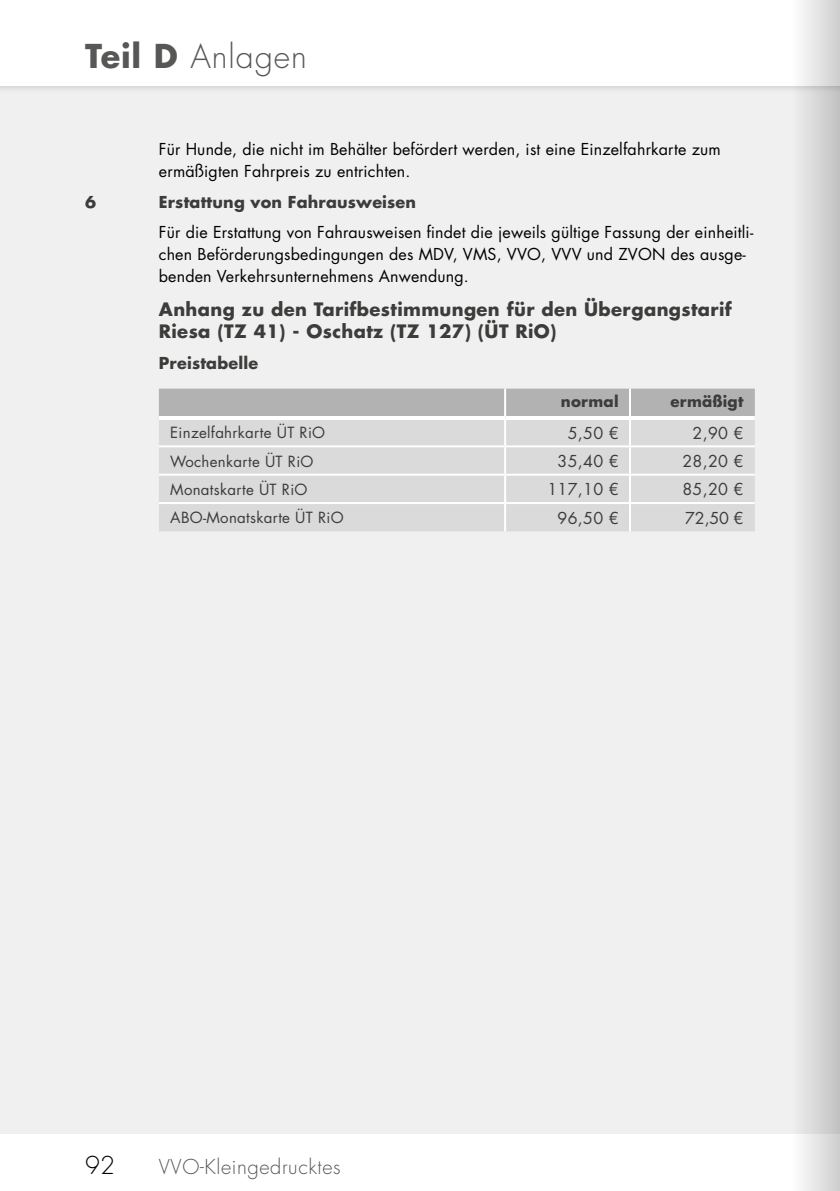
<style>
.page{position:relative;width:840px;height:1191px;background:#fff}
.page>*{position:absolute;margin:0;border:0;box-sizing:border-box;transform-origin:0 0}
.t1{font:300 32px "Futura Std";letter-spacing:.03em;color:#575756}
.t2{font:300 24px "Futura Std";color:#000}
.t3{font:300 20px "Futura Std";letter-spacing:.03em;color:#575756}
.t4{font:700 18px/22px "Futura Std";letter-spacing:.02em;color:#3c3c3b}
.t5{font:16px/22px "Futura Std";letter-spacing:.01em;color:#000}
.t6{font:16px "Futura Std";letter-spacing:.02em;color:#3c3c3b}
.t7{font:700 16px "Futura Std";letter-spacing:.01em;color:#3c3c3b}
.t8{font:15px "Futura Std";letter-spacing:.02em;color:#3c3c3b}
.t9{font:700 15px "Futura Std";letter-spacing:.02em;color:#3c3c3b}
.s1{font-weight:700}
</style>
<div class="page">
<div style="left:0;top:85px;width:839px;height:1049px;background:#f0f0f0"></div>
<div style="left:0;top:0;width:839px;height:94px;background:#000;opacity:.25"></div>
<div style="left:0;top:0;width:839px;height:85px;background:#fff"></div>
<div style="left:159px;top:388px;width:595px;height:28px;background:#b3b2b2"></div>
<div style="left:159px;top:420px;width:595px;height:111px;background:#dadada"></div>
<hr style="left:504px;top:388px;width:2px;height:28px;background:#fff">
<hr style="left:628px;top:388px;width:2px;height:28px;background:#fff">
<hr style="left:504px;top:420px;width:2px;height:25px;background:#fff">
<hr style="left:159px;top:445px;width:346px;height:2px;background:#fff">
<hr style="left:505px;top:445px;width:124px;height:2px;background:#fff">
<hr style="left:504px;top:447px;width:2px;height:27px;background:#fff">
<hr style="left:629px;top:445px;width:125px;height:2px;background:#fff">
<hr style="left:159px;top:474px;width:346px;height:2px;background:#fff">
<hr style="left:505px;top:474px;width:124px;height:2px;background:#fff">
<hr style="left:504px;top:476px;width:2px;height:26px;background:#fff">
<hr style="left:629px;top:474px;width:125px;height:2px;background:#fff">
<hr style="left:159px;top:502px;width:346px;height:2px;background:#fff">
<hr style="left:505px;top:502px;width:124px;height:2px;background:#fff">
<hr style="left:504px;top:504px;width:2px;height:27px;background:#fff">
<hr style="left:629px;top:502px;width:125px;height:2px;background:#fff">
<hr style="left:628px;top:420px;width:2px;height:25px;background:#fff">
<hr style="left:628px;top:447px;width:2px;height:27px;background:#fff">
<hr style="left:628px;top:476px;width:2px;height:26px;background:#fff">
<hr style="left:628px;top:504px;width:2px;height:27px;background:#fff">
<hr style="left:159px;top:416px;width:346px;height:4px;background:#fff">
<hr style="left:505px;top:416px;width:124px;height:4px;background:#fff">
<hr style="left:629px;top:416px;width:125px;height:4px;background:#fff">
<svg style="left:765px;top:0;width:74px;height:1191px"></svg>
<h1 class="t1" style="left:85px;top:37px;width:223px"><span class="s1">Teil D</span> Anlagen</h1>
<p class="t5" style="left:159px;top:138px;width:563px">Für Hunde, die nicht im Behälter befördert werden, ist eine Einzelfahrkarte zum ermäßigten Fahrpreis zu entrichten.</p>
<p class="t7" style="left:85px;top:191px;width:12px">6</p>
<p class="t7" style="left:159px;top:191px;width:258px">Erstattung von Fahrausweisen</p>
<p class="t5" style="left:159px;top:221px;width:595px">Für die Erstattung von Fahrausweisen findet die jeweils gültige Fassung der einheitli&shy;chen Beförderungsbedingungen des MDV, VMS, VVO, VVV und ZVON des ausge&shy;benden Verkehrsunternehmens Anwendung.</p>
<p class="t4" style="left:159px;top:298px;width:574px">Anhang zu den Tarifbestimmungen für den Übergangstarif<br>Riesa (TZ 41) - Oschatz (TZ 127) (ÜT RiO)</p>
<p class="t7" style="left:159px;top:352px;width:101px">Preistabelle</p>
<p class="t9" style="left:560px;top:391px;width:59px">normal</p>
<p class="t9" style="left:670px;top:391px;width:74px">ermäßigt</p>
<p class="t8" style="left:170px;top:423px;width:156px">Einzelfahrkarte ÜT RiO</p>
<p class="t6" style="left:567px;top:423px;width:52px">5,50 €</p>
<p class="t6" style="left:692px;top:423px;width:52px">2,90 €</p>
<p class="t8" style="left:170px;top:451px;width:145px">Wochenkarte ÜT RiO</p>
<p class="t6" style="left:557px;top:451px;width:63px">35,40 €</p>
<p class="t6" style="left:682px;top:451px;width:63px">28,20 €</p>
<p class="t8" style="left:170px;top:480px;width:139px">Monatskarte ÜT RiO</p>
<p class="t6" style="left:547px;top:479px;width:73px">117,10 €</p>
<p class="t6" style="left:682px;top:479px;width:63px">85,20 €</p>
<p class="t8" style="left:170px;top:508px;width:175px">ABO-Monatskarte ÜT RiO</p>
<p class="t6" style="left:557px;top:508px;width:63px">96,50 €</p>
<p class="t6" style="left:684px;top:508px;width:60px">72,50 €</p>
<h2 class="t2" style="left:85px;top:1150px;width:31px">92</h2>
<p class="t3" style="left:159px;top:1154px;width:183px">VVO-Kleingedrucktes</p>
</div>
